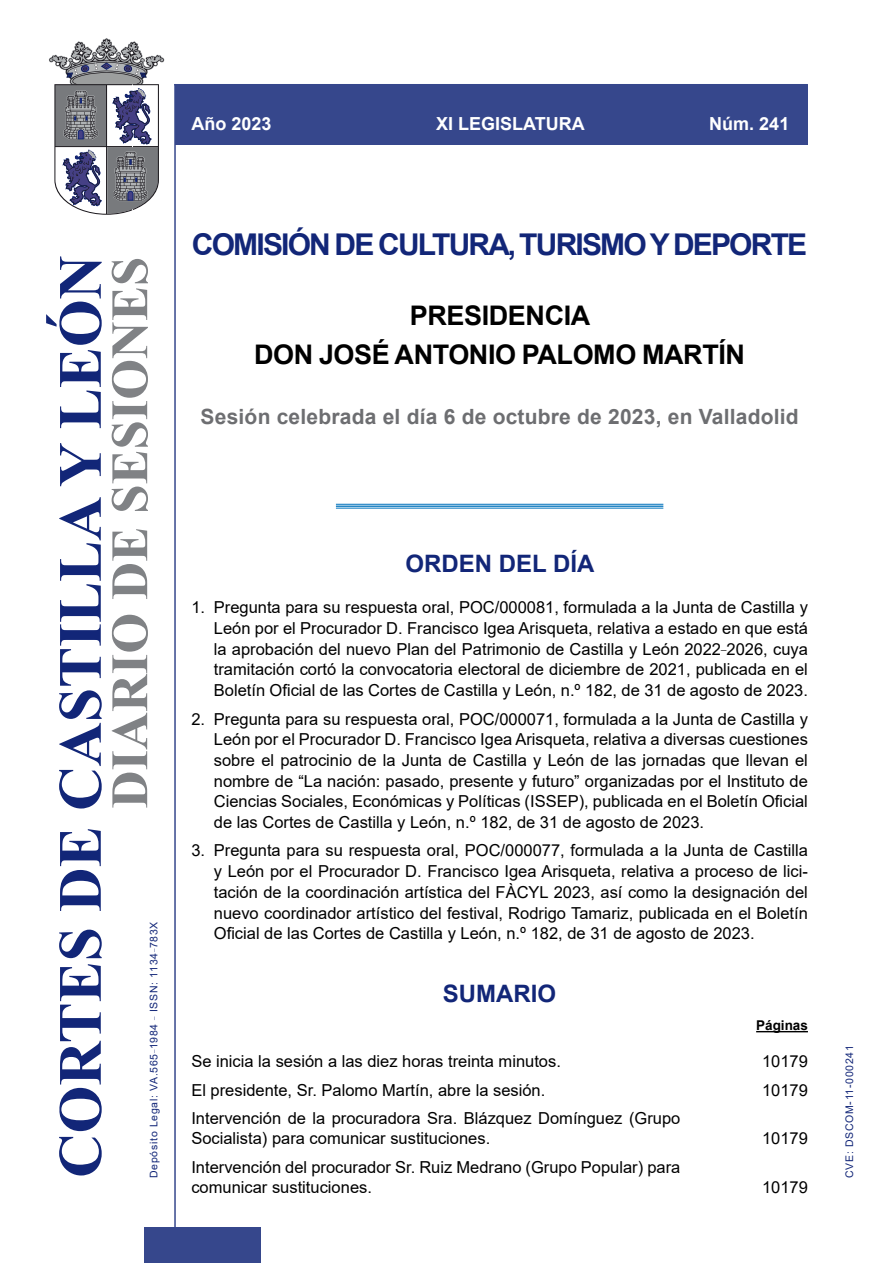
<style>
.page{position:relative;width:893px;height:1263px;background:#fff}
.page>*{position:absolute;margin:0;border:0;box-sizing:border-box;transform-origin:0 0}
.SesionComision{font:700 30px "Arial";letter-spacing:-.06em;color:#122678}
.PresidenteComision{font:700 27px "Arial";letter-spacing:-.015em;color:#000}
.PresidenciaComision{font:700 27px "Arial";letter-spacing:-.015em;color:#000}
.OrdenDiaTitulo{font:700 24px "Arial";color:#122678}
.SumarioTitulo{font:700 24px "Arial";color:#122678}
.Celebracion{font:700 21px "Arial";letter-spacing:.01em;color:#6d6e71}
.Numero{font:700 18px "Arial";color:#fff}
.OrdenDiaPUnto{font:16.5px/20.7px "Arial";color:#000;text-align:justify}
.Sumario{font:16.5px/20px "Arial";color:#000}
.Paginas{font:700 13.5px "Arial";color:#000}
.t1{font:10.5px "Arial";letter-spacing:.065em;color:#122678}
</style>
<div class="page">
<hr style="left:174px;top:84px;width:2px;height:1179px;background:#36478c">
<div style="left:144px;top:1227px;width:117px;height:36px;background:#36478c"></div>
<hr style="left:174px;top:84px;width:634px;height:1px;background:#36478c">
<div style="left:175px;top:85px;width:633px;height:60px;background:#36478c"></div>
<svg style="left:49px;top:38px;width:115px;height:177px"></svg>
<hr style="left:336px;top:504px;width:327px;height:1px;background:#0072bc">
<hr style="left:336px;top:505px;width:327px;height:2px;background:#0072bc">
<hr style="left:336px;top:508px;width:327px;height:1px;background:#0072bc">
<hr style="left:756px;top:1031px;width:52px;height:1px;background:#000">
<svg style="left:46px;top:256px;width:56px;height:919px"></svg>
<svg style="left:112px;top:259px;width:36px;height:549px"></svg>
<p class="Numero" style="left:191px;top:111px;width:82px">Año 2023</p>
<p class="Numero" style="left:436px;top:111px;width:150px">XI LEGISLATURA</p>
<p class="Numero" style="left:709px;top:111px;width:82px">Núm. 241</p>
<p class="SesionComision" style="left:192px;top:223px;width:617px">COMISIÓN DE CULTURA, TURISMO Y DEPORTE</p>
<p class="PresidenciaComision" style="left:410px;top:296px;width:182px">PRESIDENCIA</p>
<p class="PresidenteComision" style="left:254px;top:336px;width:492px">DON JOSÉ ANTONIO PALOMO MARTÍN</p>
<p class="Celebracion" style="left:201px;top:401px;width:600px">Sesión celebrada el día 6 de octubre de 2023, en Valladolid</p>
<p class="t1" style="left:146px;top:1178px;width:258px;rotate:-90deg">Depósito Legal: VA.565<sup>_</sup>1984 <sup>_</sup> ISSN: 1134<sup>_</sup>783X</p>
<p class="OrdenDiaTitulo" style="left:406px;top:547px;width:190px">ORDEN DEL DÍA</p>
<p class="OrdenDiaPUnto" style="left:214px;top:597px;width:596px;text-indent:-22px">1. Pregunta para su respuesta oral, POC/000081, formulada a la Junta de Castilla y León por el Procurador D. Francisco Igea Arisqueta, relativa a estado en que está la aprobación del nuevo Plan del Patrimonio de Castilla y León 2022<sup>_</sup>2026, cuya tramitación cortó la convocatoria electoral de diciembre de 2021, publicada en el Boletín Oficial de las Cortes de Castilla y León, n.º 182, de 31 de agosto de 2023.</p>
<p class="OrdenDiaPUnto" style="left:214px;top:708px;width:596px;text-indent:-22px">2. Pregunta para su respuesta oral, POC/000071, formulada a la Junta de Castilla y León por el Procurador D. Francisco Igea Arisqueta, relativa a diversas cuestiones sobre el patrocinio de la Junta de Castilla y León de las jornadas que llevan el nombre de “La nación: pasado, presente y futuro” organizadas por el Instituto de Ciencias Sociales, Económicas y Políticas (ISSEP), publicada en el Boletín Oficial de las Cortes de Castilla y León, n.º 182, de 31 de agosto de 2023.</p>
<p class="OrdenDiaPUnto" style="left:214px;top:840px;width:596px;text-indent:-22px">3. Pregunta para su respuesta oral, POC/000077, formulada a la Junta de Castilla y León por el Procurador D. Francisco Igea Arisqueta, relativa a proceso de lici&shy;tación de la coordinación artística del FÀCYL 2023, así como la designación del nuevo coordinador artístico del festival, Rodrigo Tamariz, publicada en el Boletín Oficial de las Cortes de Castilla y León, n.º 182, de 31 de agosto de 2023.</p>
<p class="SumarioTitulo" style="left:443px;top:976px;width:115px">SUMARIO</p>
<p class="Paginas" style="left:756px;top:1016px;width:53px">Páginas</p>
<p class="Sumario" style="left:191px;top:1051px;width:371px">Se inicia la sesión a las diez horas treinta minutos.</p>
<p class="Sumario" style="left:762px;top:1051px;width:47px">10179</p>
<p class="Sumario" style="left:191px;top:1080px;width:355px">El presidente, Sr. Palomo Martín, abre la sesión.</p>
<p class="Sumario" style="left:762px;top:1080px;width:47px">10179</p>
<p class="Sumario" style="left:191px;top:1108px;width:490px">Intervención de la procuradora Sra. Blázquez Domínguez (Grupo<br>Socialista) para comunicar sustituciones.</p>
<p class="Sumario" style="left:762px;top:1128px;width:47px">10179</p>
<p class="Sumario" style="left:191px;top:1157px;width:490px">Intervención del procurador Sr. Ruiz Medrano (Grupo Popular) para comunicar sustituciones.</p>
<p class="Sumario" style="left:762px;top:1177px;width:47px">10179</p>
<p class="t1" style="left:842px;top:1178px;width:134px;rotate:-90deg">CVE: DSCOM-11-000241</p>
</div>
